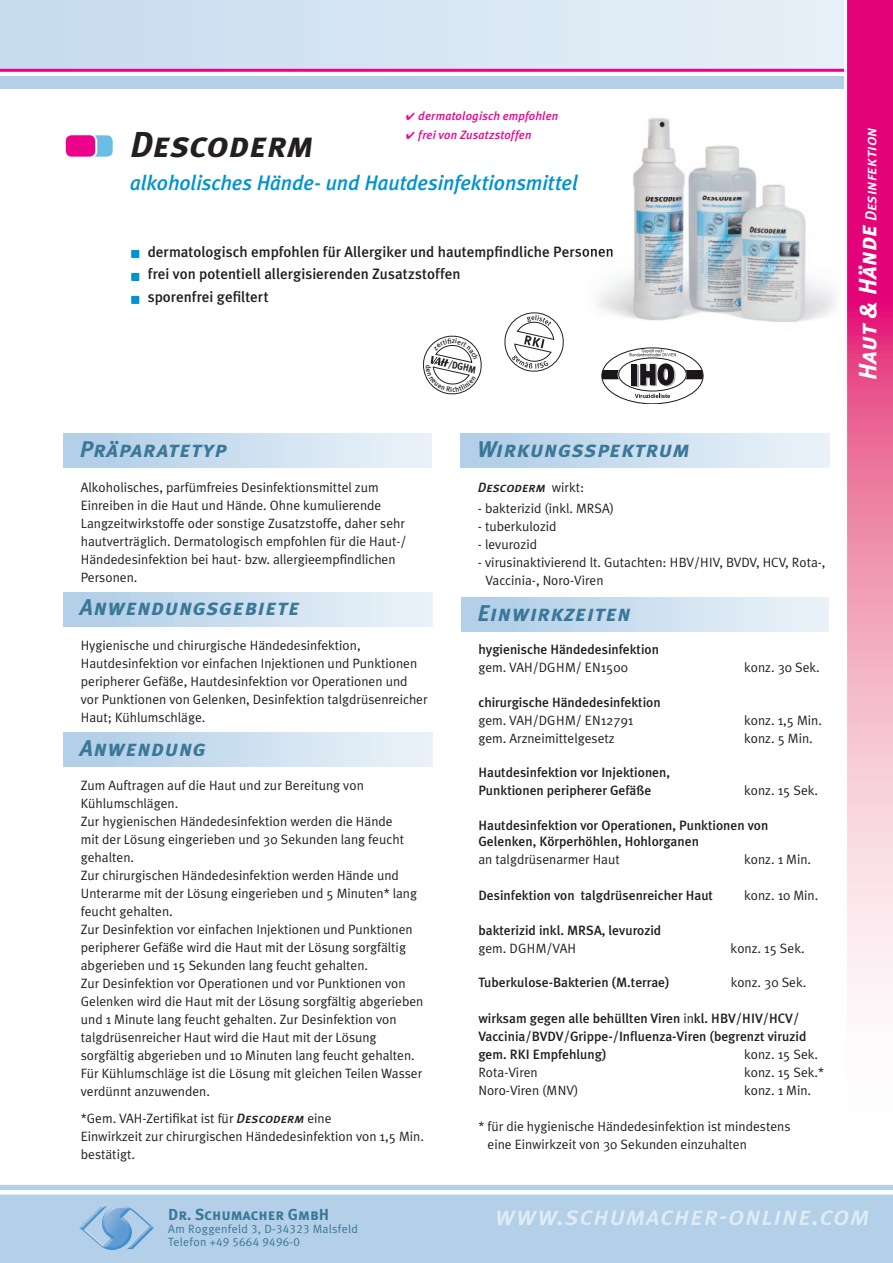
<style>
.page{position:relative;width:893px;height:1263px;background:#fff}
.page>*{position:absolute;margin:0;border:0;box-sizing:border-box;transform-origin:0 0}
.t1{font:italic 36px "Meta Plus Bold Caps";color:#231f20}
.t2{font:italic 22.8px "Meta Plus Bold Caps";letter-spacing:.025em;color:#3b7898}
.t3{font:italic 500 21px "Meta Plus";letter-spacing:-.005em;color:#0093d0}
.t4{font:italic 15.9px "Meta Plus Medium Caps";color:#fff}
.t5{font:15.9px "Meta Plus Bold Caps";color:#3b7898}
.t6{font:500 15px/22.5px "Meta Plus";color:#231f20}
.t7{font:13.5px/18px "Meta Plus Normal";color:#231f20}
.t8{font:500 13.5px/18px "Meta Plus";color:#231f20}
.t9{font:italic 13.5px "Meta Plus Medium Caps";color:#231f20}
.t10{font:italic 500 12px "Meta Plus";letter-spacing:.01em;color:#ed028c}
.t11{font:12px "Meta Plus Normal";letter-spacing:.025em;color:#3b7898}
.t12{font:12px "Meta Plus Normal Caps";letter-spacing:.025em;color:#3b7898}
.t13{font:700 10.05px "Meta Plus";color:#231f20;scale:.9 1}
.s1{font-family:"Meta Plus Medium Caps";font-style:italic}
.s2{font-family:"Meta Plus Normal Caps"}
.s3{font-family:"Meta Plus Normal"}
.s4{font-family:"Meta Plus Normal";font-style:normal}
.s5{font-family:"Meta Plus Normal";font-weight:400}
.s6{font-family:"Meta Plus Bold Caps";font-size:25.05px}
</style>
<div class="page">
<div style="left:0;top:1185px;width:893px;height:78px;background:#b3d0e8"></div>
<hr style="left:0;top:1191px;width:893px;height:3px;background:#fff">
<div style="left:64px;top:434px;width:368px;height:34px;background:linear-gradient(to right,#aecde7,#edf3f9)"></div>
<img style="left:79px;top:1205px;width:75px;height:45px">
<svg style="left:497px;top:1210px;width:371px;height:15px;background:#c4daed"></svg>
<div style="left:0;top:0;width:862px;height:69px;background:linear-gradient(to right,#c5dbee,#e9f1f8)"></div>
<hr style="left:0;top:69px;width:863px;height:3px;background:#ed028c">
<div style="left:0;top:76px;width:863px;height:13px;background:#b3d0e8"></div>
<div style="left:82px;top:134px;width:32px;height:24px;background:#6bbde5;border-radius:7px"></div>
<div style="left:81px;top:133px;width:34px;height:26px;border:2px solid #fff;border-radius:7px"></div>
<div style="left:65px;top:134px;width:31px;height:24px;background:#ed028c;border-radius:7px"></div>
<div style="left:64px;top:133px;width:33px;height:26px;border:2px solid #fff;border-radius:7px"></div>
<div style="left:131px;top:249px;width:9px;height:10px;background:#0093d0"></div>
<div style="left:130px;top:249px;width:11px;height:10px;border:1px solid #fff"></div>
<div style="left:131px;top:272px;width:9px;height:10px;background:#0093d0"></div>
<div style="left:130px;top:272px;width:11px;height:10px;border:1px solid #fff"></div>
<div style="left:131px;top:295px;width:9px;height:9px;background:#0093d0"></div>
<div style="left:130px;top:295px;width:11px;height:10px;border:1px solid #fff"></div>
<div style="left:64px;top:592px;width:368px;height:34px;background:linear-gradient(to right,#aecde7,#ecf3f9)"></div>
<img style="left:598px;top:118px;width:237px;height:204px">
<img style="left:575px;top:174px;width:3px;height:16px">
<img style="left:575px;top:246px;width:38px;height:14px">
<div style="left:461px;top:434px;width:368px;height:34px;background:linear-gradient(to right,#aecde7,#ecf3f9)"></div>
<div style="left:64px;top:732px;width:368px;height:34px;background:linear-gradient(to right,#aecde7,#ecf3f9)"></div>
<div style="left:461px;top:597px;width:368px;height:34px;background:linear-gradient(to right,#adcde7,#ecf3f9)"></div>
<svg style="left:844px;top:0;width:49px;height:1004px;background:#ef7baf"></svg>
<svg style="left:504px;top:312px;width:60px;height:60px"></svg>
<svg style="left:602px;top:370px;width:17px;height:9px"></svg>
<svg style="left:686px;top:370px;width:17px;height:9px"></svg>
<div style="left:602px;top:348px;width:101px;height:56px;border:1px solid #1a161a;border-radius:50%"></div>
<div style="left:633px;top:365px;width:6px;height:21px;background:#b1b6bb"></div>
<div style="left:632px;top:364px;width:5px;height:21px;background:#1a161a"></div>
<svg style="left:640px;top:363px;width:36px;height:23px"></svg>
<div style="left:618px;top:358px;width:68px;height:33px;border:1px solid #1a161a;border-radius:50%"></div>
<svg style="left:629px;top:349px;width:47px;height:7px"></svg>
<svg style="left:635px;top:394px;width:35px;height:4px"></svg>
<svg style="left:423px;top:335px;width:59px;height:60px"></svg>
<p class="t10" style="left:406px;top:109px;width:154px">✔ dermatologisch empfohlen</p>
<p class="t10" style="left:406px;top:128px;width:127px">✔ frei von Zusatzstoffen</p>
<h1 class="t1" style="left:130px;top:123px;width:185px">Descoderm</h1>
<h3 class="t3" style="left:130px;top:170px;width:449px">alkoholisches Hände- und Hautdesinfektionsmittel</h3>
<p class="t6" style="left:148px;top:240px;width:467px">dermatologisch empfohlen für Allergiker und hautempfindliche Personen frei von potentiell allergisierenden Zusatzstoffen<br>sporenfrei gefiltert</p>
<p class="t13" style="left:450px;top:358px;width:33px;rotate:13deg">/DGHM</p>
<h2 class="t2" style="left:80px;top:436px;width:149px">Präparatetyp</h2>
<p class="t7" style="left:81px;top:478px;width:327px">Alkoholisches, parfümfreies Desinfektionsmittel zum Einreiben in die Haut und Hände. Ohne kumulierende Langzeitwirkstoffe oder sonstige Zusatzstoffe, daher sehr hautverträglich. Dermatologisch empfohlen für die Haut-/ Händedesinfektion bei haut- bzw. allergieempfindlichen Personen.</p>
<h2 class="t2" style="left:80px;top:594px;width:221px">Anwendungsgebiete</h2>
<p class="t7" style="left:81px;top:636px;width:348px">Hygienische und chirurgische Händedesinfektion, Hautdesinfektion vor einfachen Injektionen und Punktionen peripherer Gefäße, Hautdesinfektion vor Operationen und vor Punktionen von Gelenken, Desinfektion talgdrüsenreicher Haut; Kühlumschläge.</p>
<h2 class="t2" style="left:80px;top:734px;width:128px">Anwendung</h2>
<p class="t7" style="left:81px;top:776px;width:344px">Zum Auftragen auf die Haut und zur Bereitung von Kühlumschlägen.<br>Zur hygienischen Händedesinfektion werden die Hände<br>mit der Lösung eingerieben und 30 Sekunden lang feucht gehalten.<br>Zur chirurgischen Händedesinfektion werden Hände und Unterarme mit der Lösung eingerieben und 5 Minuten* lang feucht gehalten.<br>Zur Desinfektion vor einfachen Injektionen und Punktionen peripherer Gefäße wird die Haut mit der Lösung sorgfältig abgerieben und 15 Sekunden lang feucht gehalten.<br>Zur Desinfektion vor Operationen und vor Punktionen von Gelenken wird die Haut mit der Lösung sorgfältig abgerieben und 1 Minute lang feucht gehalten. Zur Desinfektion von talgdrüsenreicher Haut wird die Haut mit der Lösung sorgfältig abgerieben und 10 Minuten lang feucht gehalten.<br>Für Kühlumschläge ist die Lösung mit gleichen Teilen Wasser verdünnt anzuwenden.</p>
<p class="t7" style="left:81px;top:1109px;width:345px">*Gem. VAH-Zertifikat ist für <span class="s1">Descoderm</span> eine<br>Einwirkzeit zur chirurgischen Händedesinfektion von 1,5 Min. bestätigt.</p>
<p class="t5" style="left:168px;top:1205px;width:162px">Dr. Schumacher GmbH</p>
<p class="t11" style="left:168px;top:1222px;width:191px">Am Roggenfeld <span class="s2">3, D-34323</span> Malsfeld</p>
<p class="t12" style="left:168px;top:1235px;width:133px"><span class="s3">Telefon</span> +49 5664 9496-0</p>
<h2 class="t2" style="left:477px;top:436px;width:214px">Wirkungsspektrum</h2>
<p class="t9" style="left:478px;top:479px;width:108px">Descoderm <span class="s4">wirkt:</span></p>
<p class="t7" style="left:478px;top:499px;width:138px">- bakterizid (inkl. MRSA)</p>
<p class="t7" style="left:478px;top:517px;width:80px">- tuberkulozid</p>
<p class="t7" style="left:478px;top:535px;width:61px">- levurozid</p>
<p class="t7" style="left:486px;top:553px;width:341px;text-indent:-8px">- virusinaktivierend lt. Gutachten: HBV/HIV, BVDV, HCV, Rota-,<br>Vaccinia-, Noro-Viren</p>
<h2 class="t2" style="left:477px;top:599px;width:155px">Einwirkzeiten</h2>
<p class="t8" style="left:478px;top:641px;width:182px">hygienische Händedesinfektion</p>
<p class="t7" style="left:478px;top:658px;width:151px">gem. VAH/DGHM/ EN1500</p>
<p class="t7" style="left:744px;top:658px;width:77px">konz. 30 Sek.</p>
<p class="t8" style="left:478px;top:693px;width:184px">chirurgische Händedesinfektion</p>
<p class="t7" style="left:478px;top:711px;width:157px">gem. VAH/DGHM/ EN12791</p>
<p class="t7" style="left:744px;top:711px;width:79px">konz. 1,5 Min.</p>
<p class="t7" style="left:478px;top:729px;width:138px">gem. Arzneimittelgesetz</p>
<p class="t7" style="left:744px;top:729px;width:70px">konz. 5 Min.</p>
<p class="t8" style="left:478px;top:764px;width:193px">Hautdesinfektion vor Injektionen,<br>Punktionen peripherer Gefäße</p>
<p class="t7" style="left:744px;top:781px;width:76px">konz. 15 Sek.</p>
<p class="t8" style="left:478px;top:817px;width:291px;line-height:16.5px">Hautdesinfektion vor Operationen, Punktionen von<br>Gelenken, Körperhöhlen, Hohlorganen</p>
<p class="t7" style="left:478px;top:850px;width:143px">an talgdrüsenarmer Haut</p>
<p class="t7" style="left:744px;top:850px;width:68px">konz. 1 Min.</p>
<p class="t8" style="left:478px;top:887px;width:236px">Desinfektion von talgdrüsenreicher Haut</p>
<p class="t7" style="left:744px;top:886px;width:76px">konz. 10 Min.</p>
<p class="t8" style="left:478px;top:921px;width:184px">bakterizid inkl. MRSA, levurozid</p>
<p class="t7" style="left:478px;top:939px;width:99px">gem. DGHM/VAH</p>
<p class="t7" style="left:731px;top:939px;width:76px">konz. 15 Sek.</p>
<p class="t8" style="left:478px;top:974px;width:193px">Tuberkulose-Bakterien (M.terrae)</p>
<p class="t7" style="left:731px;top:973px;width:77px">konz. 30 Sek.</p>
<p class="t8" style="left:478px;top:1010px;width:329px">wirksam gegen alle behüllten Viren <span class="s5">in</span>kl. HBV/HIV/HCV/<br>Vaccinia/BVDV/Grippe-/Influenza-Viren (begrenzt viruzid gem. RKI Empfehlung)</p>
<p class="t7" style="left:744px;top:1045px;width:76px">konz. 15 Sek.</p>
<p class="t7" style="left:478px;top:1063px;width:61px">Rota-Viren</p>
<p class="t7" style="left:744px;top:1063px;width:82px">konz. 15 Sek.*</p>
<p class="t7" style="left:478px;top:1081px;width:102px">Noro-Viren (MNV)</p>
<p class="t7" style="left:744px;top:1081px;width:68px">konz. 1 Min.</p>
<p class="t7" style="left:487px;top:1117px;width:304px;text-indent:-9px">* für die hygienische Händedesinfektion ist mindestens eine Einwirkzeit von 30 Sekunden einzuhalten</p>
<p class="t4" style="left:862px;top:380px;width:254px;rotate:-90deg"><span class="s6">Haut &amp; Hände</span> Desinfektion</p>
</div>
